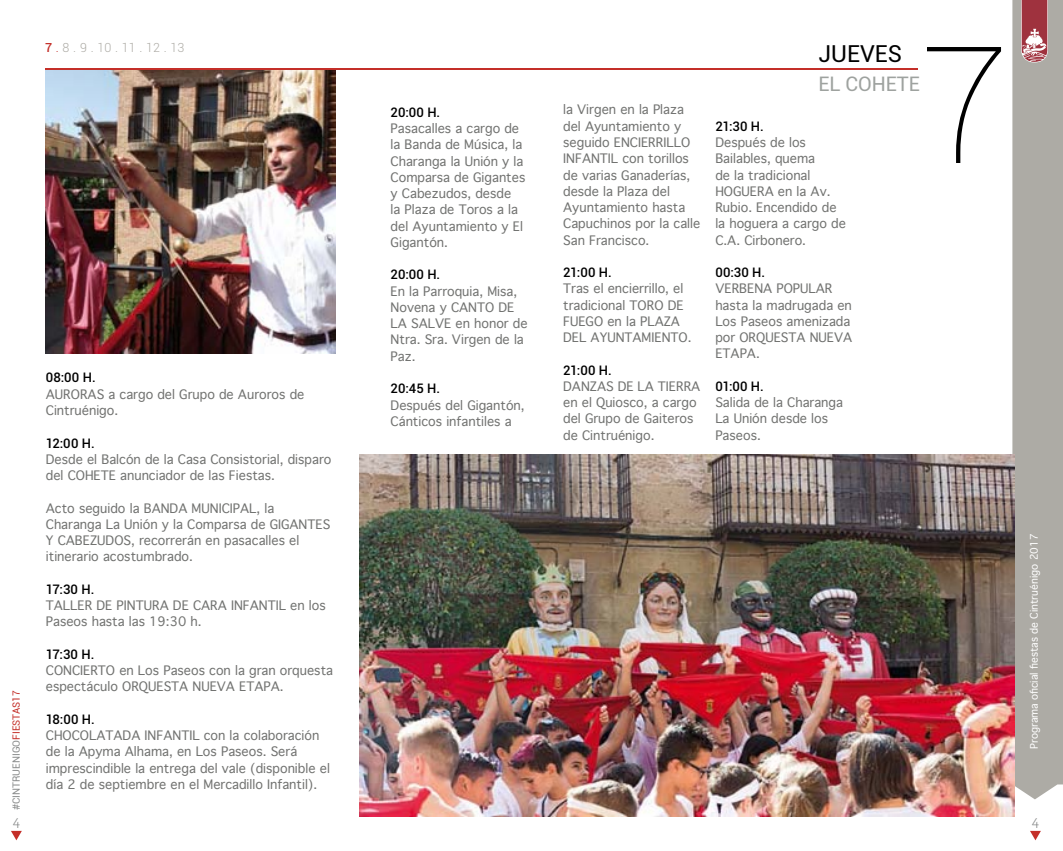
<style>
.page{position:relative;width:1063px;height:851px;background:#fff}
.page>*{position:absolute;margin:0;border:0;box-sizing:border-box;transform-origin:0 0}
.t1{font:100 163px "Roboto";color:#000}
.t2{font:23.38px "Roboto";color:#000}
.t3{font:20px "Roboto";color:#9ea29f}
.t4{font:300 13.75px "Flama";color:#898b8b}
.t5{font:500 13.12px "Roboto";letter-spacing:.01em;color:#000}
.t6{font:12.5px/16.2px "Geneva";color:#717270}
.t7{font:300 12.5px "Roboto";color:#adaba5}
.t8{font:10px "Geneva";color:#fff}
.t9{font:10px "Roboto";color:#898b8b}
.s1{font-weight:500;color:#c42f29}
.s2{color:#c42f29}
</style>
<div class="page">
<div style="left:1012px;top:0;width:51px;height:799px;background:#adaba5"></div>
<svg style="left:1021px;top:0;width:27px;height:62px;background:#b6676f"></svg>
<svg style="left:11px;top:830px;width:11px;height:10px"></svg>
<svg style="left:1030px;top:830px;width:11px;height:10px"></svg>
<img style="left:46px;top:69px;width:289px;height:285px">
<hr style="left:45px;top:68px;width:873px;height:1px;background:#c42f29">
<img style="left:360px;top:454px;width:655px;height:362px">
<p class="t7" style="left:45px;top:39px;width:141px"><span class="s1">7</span> <span class="s2">.</span> 8 . 9 . 10 . 11 . 12 . 13</p>
<h2 class="t2" style="left:819px;top:37px;width:85px">JUEVES</h2>
<h1 class="t1" style="left:920px;top:-8px;width:91px">7</h1>
<h3 class="t3" style="left:819px;top:69px;width:103px">EL COHETE</h3>
<p class="t6" style="left:563px;top:101px;width:139px">la Virgen en la Plaza del Ayuntamiento y seguido ENCIERRILLO<br>INFANTIL con torillos de varias Ganaderías, desde la Plaza del<br>Ayuntamiento hasta<br>Capuchinos por la calle<br>San Francisco.</p>
<p class="t5" style="left:563px;top:263px;width:50px">21:00 H.</p>
<p class="t6" style="left:563px;top:280px;width:130px">Tras el encierrillo, el tradicional TORO DE<br>FUEGO en la PLAZA<br>DEL AYUNTAMIENTO.</p>
<p class="t5" style="left:563px;top:360px;width:50px">21:00 H.</p>
<p class="t6" style="left:563px;top:378px;width:139px">DANZAS DE LA TIERRA en el Quiosco, a cargo del Grupo de Gaiteros de Cintruénigo.</p>
<p class="t5" style="left:391px;top:103px;width:51px">20:00 H.</p>
<p class="t6" style="left:391px;top:120px;width:136px">Pasacalles a cargo de la Banda de Música, la<br>Charanga la Unión y la<br>Comparsa de Gigantes y Cabezudos, desde<br>la Plaza de Toros a la del Ayuntamiento y El<br>Gigantón.</p>
<p class="t5" style="left:391px;top:265px;width:51px">20:00 H.</p>
<p class="t6" style="left:391px;top:283px;width:139px">En la Parroquia, Misa,<br>Novena y CANTO DE<br>LA SALVE en honor de<br>Ntra. Sra. Virgen de la<br>Paz.</p>
<p class="t5" style="left:391px;top:379px;width:51px">20:45 H.</p>
<p class="t6" style="left:391px;top:396px;width:136px">Después del Gigantón,<br>Cánticos infantiles a</p>
<p class="t5" style="left:715px;top:117px;width:50px">21:30 H.</p>
<p class="t6" style="left:715px;top:134px;width:132px">Después de los<br>Bailables, quema<br>de la tradicional<br>HOGUERA en la Av.<br>Rubio. Encendido de la hoguera a cargo de<br>C.A. Cirbonero.</p>
<p class="t5" style="left:715px;top:263px;width:51px">00:30 H.</p>
<p class="t6" style="left:715px;top:280px;width:138px">VERBENA POPULAR hasta la madrugada en<br>Los Paseos amenizada por ORQUESTA NUEVA<br>ETAPA.</p>
<p class="t5" style="left:715px;top:377px;width:50px">01:00 H.</p>
<p class="t6" style="left:715px;top:394px;width:129px">Salida de la Charanga<br>La Unión desde los<br>Paseos.</p>
<p class="t5" style="left:46px;top:368px;width:51px">08:00 H.</p>
<p class="t6" style="left:46px;top:386px;width:260px">AURORAS a cargo del Grupo de Auroros de<br>Cintruénigo.</p>
<p class="t5" style="left:46px;top:433px;width:50px">12:00 H.</p>
<p class="t6" style="left:46px;top:451px;width:287px">Desde el Balcón de la Casa Consistorial, disparo del COHETE anunciador de las Fiestas.</p>
<p class="t6" style="left:46px;top:499px;width:286px">Acto seguido la BANDA MUNICIPAL, la Charanga La Unión y la Comparsa de GIGANTES Y CABEZUDOS, recorrerán en pasacalles el itinerario acostumbrado.</p>
<p class="t5" style="left:46px;top:580px;width:50px">17:30 H.</p>
<p class="t6" style="left:46px;top:597px;width:281px">TALLER DE PINTURA DE CARA INFANTIL en los<br>Paseos hasta las 19:30 h.</p>
<p class="t5" style="left:46px;top:645px;width:50px">17:30 H.</p>
<p class="t6" style="left:46px;top:662px;width:289px">CONCIERTO en Los Paseos con la gran orquesta espectáculo ORQUESTA NUEVA ETAPA.</p>
<p class="t5" style="left:46px;top:710px;width:50px">18:00 H.</p>
<p class="t6" style="left:46px;top:727px;width:286px">CHOCOLATADA INFANTIL con la colaboración de la Apyma Alhama, en Los Paseos. Será imprescindible la entrega del vale (disponible el día 2 de septiembre en el Mercadillo Infantil).</p>
<p class="t8" style="left:1025px;top:749px;width:217px;rotate:-90deg">Programa oficial fiestas de Cintruénigo 2017</p>
<p class="t9" style="left:9px;top:810px;width:121px;rotate:-90deg">#cintruenigo<span class="s2">fiestas17</span></p>
<p class="t4" style="left:12px;top:813px;width:9px">4</p>
<p class="t4" style="left:1032px;top:813px;width:9px">4</p>
</div>
